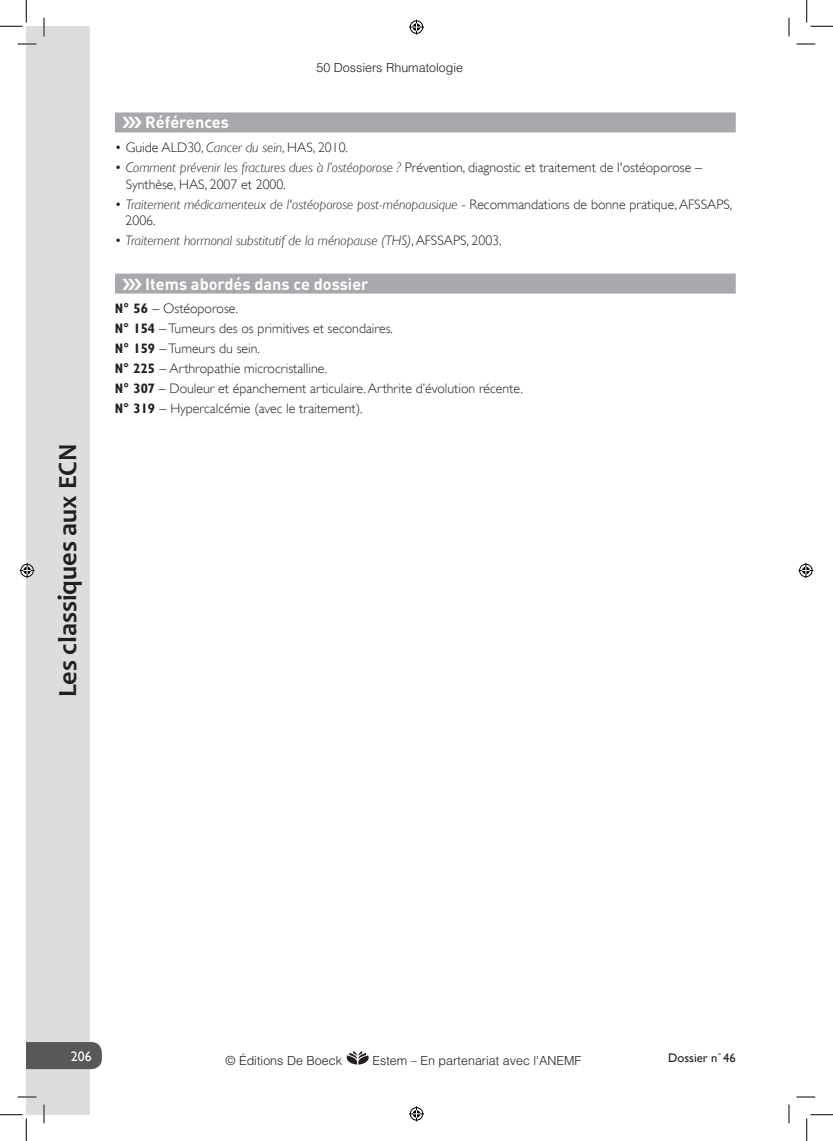
<style>
.page{position:relative;width:833px;height:1141px;background:#fff}
.page>*{position:absolute;margin:0;border:0;box-sizing:border-box;transform-origin:0 0}
.t1{font:700 26.25px "Candara";color:#231f20}
.t2{font:700 16.25px "DIN";color:#fff}
.t3{font:300 13.75px/20px "Gill Sans";color:#231f20}
.t4{font:italic 300 13.75px "Gill Sans";color:#231f20}
.t5{font:13.75px "Gill Sans";color:#fff}
.t6{font:300 12.5px "Helvetica";color:#231f20}
.t7{font:12.5px "Gill Sans";color:#231f20}
.s1{font-style:italic}
.s2{font-style:normal}
.s3{font-weight:700;font-stretch:condensed}
</style>
<div class="page">
<div style="left:26px;top:26px;width:64px;height:1088px;background:#dcdddf"></div>
<div style="left:26px;top:1042px;width:76px;height:27px;background:#57585a"></div>
<div style="left:115px;top:112px;width:620px;height:20px;background:#a8a9ad"></div>
<div style="left:115px;top:273px;width:620px;height:20px;background:#a8a9ad"></div>
<svg style="left:346px;top:1051px;width:22px;height:13px"></svg>
<svg style="left:18px;top:43px;width:18px;height:2px"></svg>
<svg style="left:796px;top:43px;width:18px;height:2px"></svg>
<svg style="left:18px;top:1096px;width:18px;height:1px"></svg>
<svg style="left:796px;top:1096px;width:18px;height:1px"></svg>
<svg style="left:43px;top:18px;width:2px;height:18px"></svg>
<svg style="left:43px;top:1104px;width:2px;height:19px"></svg>
<svg style="left:788px;top:18px;width:1px;height:18px"></svg>
<svg style="left:788px;top:1104px;width:1px;height:19px"></svg>
<svg style="left:0;top:0;width:27px;height:27px"></svg>
<svg style="left:0;top:1114px;width:27px;height:26px"></svg>
<svg style="left:806px;top:0;width:26px;height:27px"></svg>
<svg style="left:806px;top:1114px;width:26px;height:26px"></svg>
<svg style="left:409px;top:20px;width:15px;height:15px"></svg>
<svg style="left:409px;top:1106px;width:15px;height:15px"></svg>
<svg style="left:20px;top:563px;width:15px;height:15px"></svg>
<svg style="left:798px;top:563px;width:14px;height:15px"></svg>
<p class="t6" style="left:316px;top:59px;width:148px">50 Dossiers Rhumatologie</p>
<h1 class="t1" style="left:52px;top:697px;width:255px;rotate:-90deg">Les classiques aux ECN</h1>
<p class="t2" style="left:145px;top:112px;width:85px">Références</p>
<p class="t3" style="left:115px;top:137px;width:234px">• Guide ALD30, <span class="s1">Cancer du sein</span>, HAS, 2010.</p>
<p class="t3" style="left:126px;top:159px;width:577px;line-height:16.5px;text-indent:-11px">• <span class="s1">Comment prévenir les fractures dues à l’ostéoporose ?</span> Prévention, diagnostic et traitement de l'ostéoporose –<br>Synthèse, HAS, 2007 et 2000.</p>
<p class="t4" style="left:115px;top:196px;width:587px"><span class="s2">•</span> Traitement médicamenteux de l'ostéoporose post-ménopausique <span class="s2">- Recommandations de bonne pratique, Afssaps</span></p>
<p class="t3" style="left:729px;top:194px;width:4px">,</p>
<p class="t3" style="left:126px;top:210px;width:31px">2006.</p>
<p class="t4" style="left:115px;top:232px;width:324px"><span class="s2">•</span> Traitement hormonal substitutif de la ménopause (THS)<span class="s2">, Afssaps</span></p>
<p class="t3" style="left:466px;top:230px;width:37px">, 2003.</p>
<p class="t2" style="left:145px;top:273px;width:225px">Items abordés dans ce dossier</p>
<p class="t3" style="left:115px;top:298px;width:409px"><span class="s3">N° 56</span> – Ostéoporose.<br><span class="s3">N° 154</span> – Tumeurs des os primitives et secondaires.<br><span class="s3">N° 159</span> – Tumeurs du sein.<br><span class="s3">N° 225</span> – Arthropathie microcristalline.<br><span class="s3">N° 307</span> – Douleur et épanchement articulaire. Arthrite d’évolution récente.<br><span class="s3">N° 319</span> – Hypercalcémie (avec le traitement).</p>
<p class="t5" style="left:71px;top:1047px;width:22px">206</p>
<p class="t7" style="left:667px;top:1049px;width:69px">Dossier n˚46</p>
<p class="t6" style="left:225px;top:1052px;width:118px">© Éditions De Boeck</p>
<p class="t6" style="left:372px;top:1052px;width:210px">Estem – En partenariat avec l'ANEMF</p>
</div>
